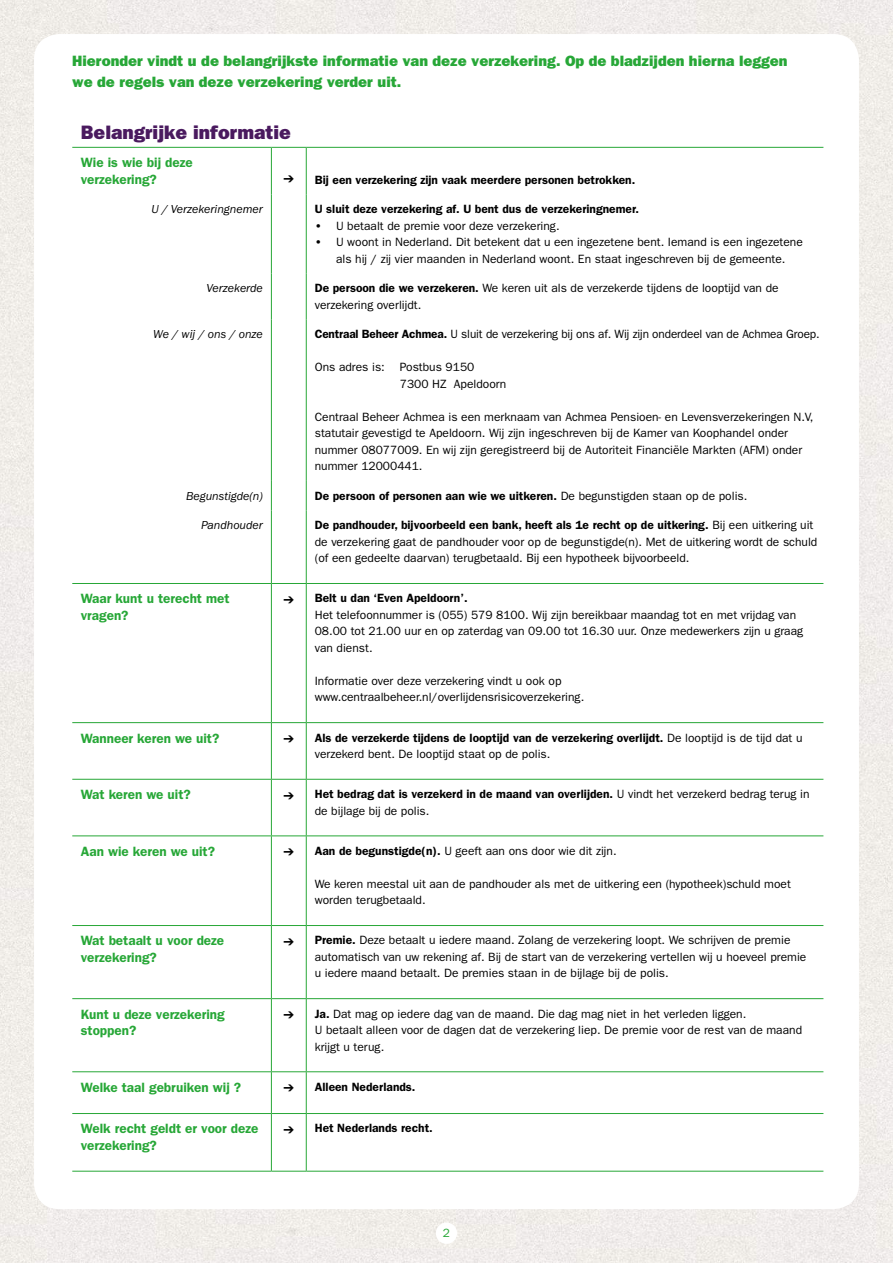
<style>
.page{position:relative;width:893px;height:1263px;background:#fff}
.page>*{position:absolute;margin:0;border:0;box-sizing:border-box;transform-origin:0 0}
.t1{font:19.5px "ITC Franklin Gothic Std Hvy";color:#4a1a5f}
.t2{font:15px/21px "ITC Franklin Gothic Std Hvy";color:#27a737}
.t3{font:600 13.5px/16.5px "ITC Franklin Gothic Std";color:#27a737}
.t4{font:12px/16.5px "ITC Franklin Gothic Std";color:#000}
.t5{font:600 12px "ITC Franklin Gothic Std";color:#000}
.t6{font:italic 12px "ITC Franklin Gothic Std";color:#000}
.t7{font:12px "ITC Franklin Gothic Std";color:#27a737}
.s1{font-weight:600}
.s2{font-weight:400}
</style>
<div class="page">
<img style="left:0;top:0;width:893px;height:1263px">
<div style="left:34px;top:34px;width:825px;height:1175px;background:#fff;border-radius:26px"></div>
<div style="left:436px;top:1222px;width:21px;height:22px;background:#fff;border-radius:50%"></div>
<hr style="left:72px;top:147px;width:199px;height:1px;background:#27a737">
<hr style="left:271px;top:147px;width:35px;height:1px;background:#27a737">
<hr style="left:271px;top:148px;width:1px;height:46px;background:#27a737">
<hr style="left:306px;top:147px;width:517px;height:1px;background:#27a737">
<hr style="left:306px;top:148px;width:1px;height:46px;background:#27a737">
<hr style="left:271px;top:194px;width:1px;height:79px;background:#27a737">
<hr style="left:306px;top:194px;width:1px;height:79px;background:#27a737">
<hr style="left:271px;top:273px;width:1px;height:46px;background:#27a737">
<hr style="left:306px;top:273px;width:1px;height:46px;background:#27a737">
<hr style="left:271px;top:319px;width:1px;height:162px;background:#27a737">
<hr style="left:306px;top:319px;width:1px;height:162px;background:#27a737">
<svg style="left:271px;top:481px;width:1px;height:29px"></svg>
<svg style="left:306px;top:481px;width:1px;height:29px"></svg>
<hr style="left:271px;top:510px;width:1px;height:73px;background:#27a737">
<hr style="left:306px;top:510px;width:1px;height:73px;background:#27a737">
<hr style="left:72px;top:583px;width:199px;height:1px;background:#27a737">
<hr style="left:271px;top:583px;width:35px;height:1px;background:#27a737">
<hr style="left:271px;top:584px;width:1px;height:138px;background:#27a737">
<hr style="left:306px;top:583px;width:517px;height:1px;background:#27a737">
<hr style="left:306px;top:584px;width:1px;height:138px;background:#27a737">
<hr style="left:72px;top:722px;width:199px;height:1px;background:#27a737">
<hr style="left:271px;top:722px;width:35px;height:1px;background:#27a737">
<hr style="left:271px;top:723px;width:1px;height:56px;background:#27a737">
<hr style="left:306px;top:722px;width:517px;height:1px;background:#27a737">
<hr style="left:306px;top:723px;width:1px;height:56px;background:#27a737">
<hr style="left:72px;top:779px;width:199px;height:1px;background:#27a737">
<hr style="left:271px;top:779px;width:35px;height:1px;background:#27a737">
<hr style="left:271px;top:780px;width:1px;height:55px;background:#27a737">
<hr style="left:306px;top:779px;width:517px;height:1px;background:#27a737">
<hr style="left:306px;top:780px;width:1px;height:55px;background:#27a737">
<hr style="left:72px;top:835px;width:199px;height:1px;background:#27a737">
<hr style="left:271px;top:835px;width:35px;height:1px;background:#27a737">
<hr style="left:271px;top:836px;width:1px;height:89px;background:#27a737">
<hr style="left:306px;top:835px;width:517px;height:1px;background:#27a737">
<hr style="left:306px;top:836px;width:1px;height:89px;background:#27a737">
<hr style="left:72px;top:925px;width:199px;height:1px;background:#27a737">
<hr style="left:271px;top:925px;width:35px;height:1px;background:#27a737">
<hr style="left:271px;top:926px;width:1px;height:72px;background:#27a737">
<hr style="left:306px;top:925px;width:517px;height:1px;background:#27a737">
<hr style="left:306px;top:926px;width:1px;height:72px;background:#27a737">
<hr style="left:72px;top:998px;width:199px;height:1px;background:#27a737">
<hr style="left:271px;top:998px;width:35px;height:1px;background:#27a737">
<hr style="left:271px;top:999px;width:1px;height:72px;background:#27a737">
<hr style="left:306px;top:998px;width:517px;height:1px;background:#27a737">
<hr style="left:306px;top:999px;width:1px;height:72px;background:#27a737">
<hr style="left:72px;top:1071px;width:199px;height:1px;background:#27a737">
<hr style="left:271px;top:1071px;width:35px;height:1px;background:#27a737">
<hr style="left:271px;top:1072px;width:1px;height:41px;background:#27a737">
<hr style="left:306px;top:1071px;width:517px;height:1px;background:#27a737">
<hr style="left:306px;top:1072px;width:1px;height:41px;background:#27a737">
<hr style="left:72px;top:1113px;width:199px;height:1px;background:#27a737">
<hr style="left:271px;top:1113px;width:35px;height:1px;background:#27a737">
<hr style="left:271px;top:1114px;width:1px;height:57px;background:#27a737">
<hr style="left:306px;top:1113px;width:517px;height:1px;background:#27a737">
<hr style="left:306px;top:1114px;width:1px;height:57px;background:#27a737">
<hr style="left:72px;top:1171px;width:199px;height:1px;background:#27a737">
<hr style="left:271px;top:1171px;width:35px;height:1px;background:#27a737">
<hr style="left:306px;top:1171px;width:517px;height:1px;background:#27a737">
<p class="t2" style="left:72px;top:50px;width:717px">Hieronder vindt u de belangrijkste informatie van deze verzekering. Op de bladzijden hierna leggen we de regels van deze verzekering verder uit.</p>
<h1 class="t1" style="left:81px;top:121px;width:212px">Belangrijke informatie</h1>
<p class="t3" style="left:81px;top:154px;width:114px">Wie is wie bij deze verzekering?</p>
<p class="t5" style="left:283px;top:172px;width:353px">➔ Bij een verzekering zijn vaak meerdere personen betrokken.</p>
<p class="t6" style="left:151px;top:203px;width:113px">U / Verzekeringnemer</p>
<p class="t5" style="left:315px;top:202px;width:326px">U sluit deze verzekering af. U bent dus de verzekeringnemer.</p>
<p class="t4" style="left:315px;top:217px;width:246px"><span class="s1">•</span> U betaalt de premie voor deze verzekering.</p>
<p class="t4" style="left:315px;top:234px;width:490px;text-align:center"><span class="s1">•</span> U woont in Nederland. Dit betekent dat u een ingezetene bent. Iemand is een ingezetene als hij / zij vier maanden in Nederland woont. En staat ingeschreven bij de gemeente.</p>
<p class="t6" style="left:207px;top:282px;width:58px">Verzekerde</p>
<p class="t4" style="left:315px;top:280px;width:465px"><span class="s1">De persoon die we verzekeren.</span> We keren uit als de verzekerde tijdens de looptijd van de verzekering overlijdt.</p>
<p class="t6" style="left:153px;top:328px;width:111px">We / wij / ons / onze</p>
<p class="t4" style="left:315px;top:326px;width:506px"><span class="s1">Centraal Beheer Achmea.</span> U sluit de verzekering bij ons af. Wij zijn onderdeel van de Achmea Groep.</p>
<p class="t4" style="left:400px;top:359px;width:108px;text-indent:-85px">Ons adres is: Postbus 9150<br>7300 HZ Apeldoorn</p>
<p class="t4" style="left:315px;top:408px;width:500px">Centraal Beheer Achmea is een merknaam van Achmea Pensioen- en Levensverzekeringen N.V, statutair gevestigd te Apeldoorn. Wij zijn ingeschreven bij de Kamer van Koophandel onder nummer 08077009. En wij zijn geregistreerd bij de Autoriteit Financiële Markten (AFM) onder nummer 12000441.</p>
<p class="t6" style="left:186px;top:489px;width:78px">Begunstigde(n)</p>
<p class="t5" style="left:315px;top:488px;width:434px">De persoon of personen aan wie we uitkeren. <span class="s2">De begunstigden staan op de polis.</span></p>
<p class="t6" style="left:201px;top:519px;width:63px">Pandhouder</p>
<p class="t4" style="left:315px;top:517px;width:504px"><span class="s1">De pandhouder, bijvoorbeeld een bank, heeft als 1e recht op de uitkering.</span> Bij een uitkering uit de verzekering gaat de pandhouder voor op de begunstigde(n). Met de uitkering wordt de schuld (of een gedeelte daarvan) terugbetaald. Bij een hypotheek bijvoorbeeld.</p>
<p class="t3" style="left:81px;top:590px;width:150px">Waar kunt u terecht met vragen?</p>
<p class="t4" style="left:315px;top:590px;width:490px;text-indent:-31px">➔ <span class="s1">Belt u dan ‘Even Apeldoorn’.<br></span>Het telefoonnummer is (055) 579 8100. Wij zijn bereikbaar maandag tot en met vrijdag van 08.00 tot 21.00 uur en op zaterdag van 09.00 tot 16.30 uur. Onze medewerkers zijn u graag van dienst.</p>
<p class="t4" style="left:315px;top:673px;width:271px">Informatie over deze verzekering vindt u ook op www.centraalbeheer.nl/overlijdensrisicoverzekering.</p>
<p class="t3" style="left:81px;top:730px;width:140px">Wanneer keren we uit?</p>
<p class="t4" style="left:315px;top:729px;width:489px;text-indent:-31px">➔ <span class="s1">Als de verzekerde tijdens de looptijd van de verzekering overlijdt.</span> De looptijd is de tijd dat u verzekerd bent. De looptijd staat op de polis.</p>
<p class="t3" style="left:81px;top:786px;width:111px">Wat keren we uit?</p>
<p class="t4" style="left:315px;top:786px;width:496px;text-indent:-31px">➔ <span class="s1">Het bedrag dat is verzekerd in de maand van overlijden.</span> U vindt het verzekerd bedrag terug in de bijlage bij de polis.</p>
<p class="t3" style="left:81px;top:843px;width:136px">Aan wie keren we uit?</p>
<p class="t4" style="left:283px;top:842px;width:335px">➔ <span class="s1">Aan de begunstigde(n).</span> U geeft aan ons door wie dit zijn.</p>
<p class="t4" style="left:315px;top:875px;width:478px">We keren meestal uit aan de pandhouder als met de uitkering een (hypotheek)schuld moet worden terugbetaald.</p>
<p class="t3" style="left:81px;top:932px;width:145px">Wat betaalt u voor deze verzekering?</p>
<p class="t4" style="left:315px;top:932px;width:493px;text-indent:-31px">➔ <span class="s1">Premie.</span> Deze betaalt u iedere maand. Zolang de verzekering loopt. We schrijven de premie automatisch van uw rekening af. Bij de start van de verzekering vertellen wij u hoeveel premie u iedere maand betaalt. De premies staan in de bijlage bij de polis.</p>
<p class="t3" style="left:81px;top:1006px;width:145px">Kunt u deze verzekering stoppen?</p>
<p class="t4" style="left:315px;top:1005px;width:489px;text-indent:-31px">➔ <span class="s1">Ja.</span> Dat mag op iedere dag van de maand. Die dag mag niet in het verleden liggen.<br>U betaalt alleen voor de dagen dat de verzekering liep. De premie voor de rest van de maand krijgt u terug.</p>
<p class="t3" style="left:81px;top:1079px;width:162px">Welke taal gebruiken wij ?</p>
<p class="t5" style="left:283px;top:1079px;width:134px">➔ Alleen Nederlands.</p>
<p class="t3" style="left:81px;top:1120px;width:179px">Welk recht geldt er voor deze verzekering?</p>
<p class="t5" style="left:283px;top:1121px;width:151px">➔ Het Nederlands recht.</p>
<p class="t7" style="left:443px;top:1226px;width:9px">2</p>
</div>
